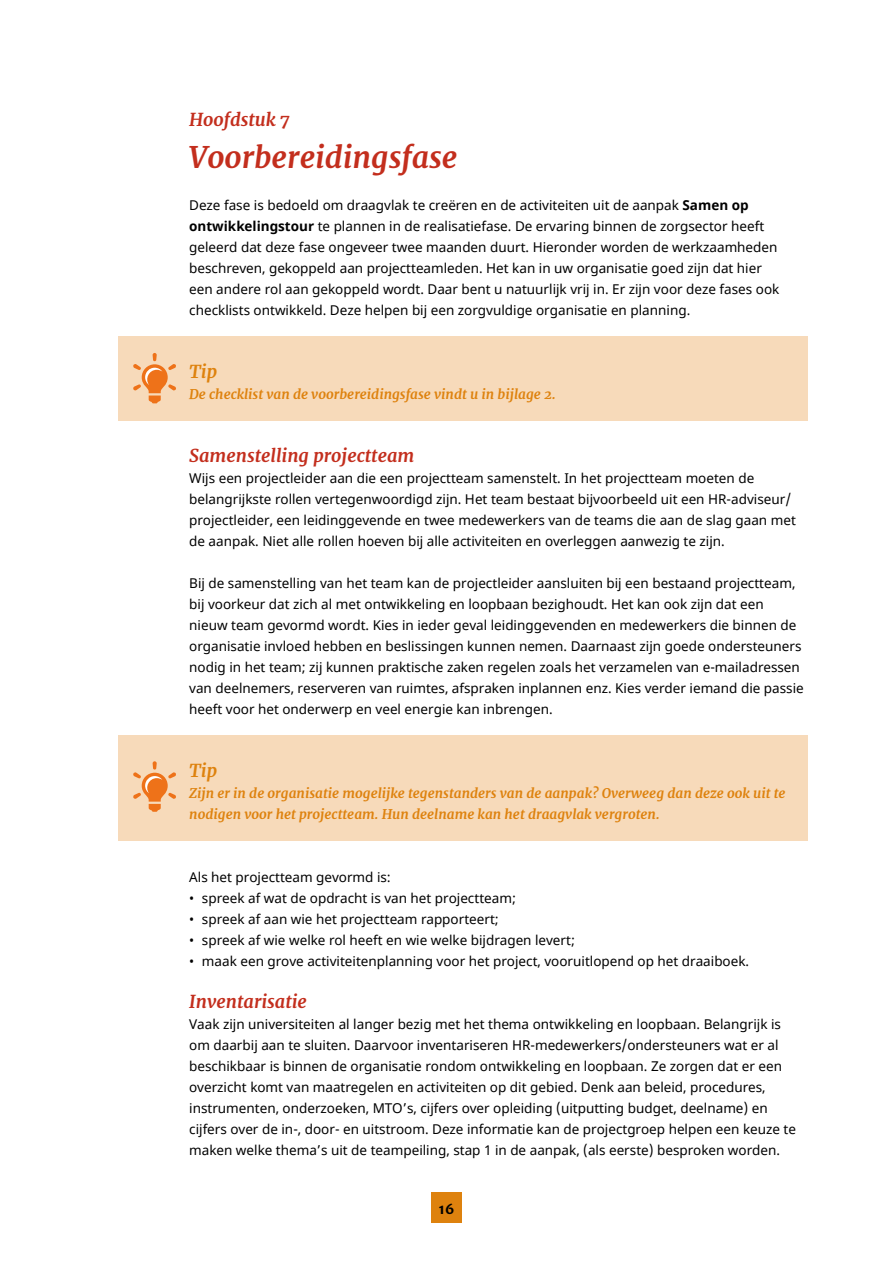
<style>
.page{position:relative;width:893px;height:1263px;background:#fff}
.page>*{position:absolute;margin:0;border:0;box-sizing:border-box;transform-origin:0 0}
.t1{font:italic 700 30px "Merriweather";color:#c32e1d}
.t2{font:italic 700 18px "Merriweather";color:#c32e1d}
.t3{font:italic 700 18px "Merriweather";letter-spacing:-.005em;color:#de820e}
.t4{font:13.5px/21px "Noto Sans";color:#000}
.t5{font:italic 700 13.5px/21px "Merriweather";color:#de820e}
.t6{font:700 13.5px "Merriweather Sans";color:#000}
.s1{font-weight:700}
</style>
<div class="page">
<div style="left:118px;top:336px;width:690px;height:84px;background:#f7daba"></div>
<div style="left:118px;top:735px;width:690px;height:105px;background:#f7daba"></div>
<div style="left:431px;top:1192px;width:31px;height:31px;background:#de820e"></div>
<svg style="left:133px;top:353px;width:43px;height:50px"></svg>
<svg style="left:133px;top:761px;width:43px;height:51px"></svg>
<h2 class="t2" style="left:189px;top:107px;width:102px">Hoofdstuk 7</h2>
<h1 class="t1" style="left:189px;top:137px;width:270px">Voorbereidingsfase</h1>
<p class="t4" style="left:189px;top:195px;width:592px">Deze fase is bedoeld om draagvlak te creëren en de activiteiten uit de aanpak <span class="s1">Samen op ontwikkelingstour</span> te plannen in de realisatiefase. De ervaring binnen de zorgsector heeft geleerd dat deze fase ongeveer twee maanden duurt. Hieronder worden de werkzaamheden beschreven, gekoppeld aan projectteamleden. Het kan in uw organisatie goed zijn dat hier een andere rol aan gekoppeld wordt. Daar bent u natuurlijk vrij in. Er zijn voor deze fases ook checklists ontwikkeld. Deze helpen bij een zorgvuldige organisatie en planning.</p>
<h2 class="t3" style="left:189px;top:359px;width:30px">Tip</h2>
<p class="t5" style="left:189px;top:383px;width:368px">De checklist van de voorbereidingsfase vindt u in bijlage 2.</p>
<h2 class="t2" style="left:189px;top:443px;width:227px">Samenstelling projectteam</h2>
<p class="t4" style="left:189px;top:468px;width:608px">Wijs een projectleider aan die een projectteam samenstelt. In het projectteam moeten de belangrijkste rollen vertegenwoordigd zijn. Het team bestaat bijvoorbeeld uit een HR-adviseur/ projectleider, een leidinggevende en twee medewerkers van de teams die aan de slag gaan met de aanpak. Niet alle rollen hoeven bij alle activiteiten en overleggen aanwezig te zijn.</p>
<p class="t4" style="left:189px;top:573px;width:616px">Bij de samenstelling van het team kan de projectleider aansluiten bij een bestaand projectteam, bij voorkeur dat zich al met ontwikkeling en loopbaan bezighoudt. Het kan ook zijn dat een nieuw team gevormd wordt. Kies in ieder geval leidinggevenden en medewerkers die binnen de organisatie invloed hebben en beslissingen kunnen nemen. Daarnaast zijn goede ondersteuners nodig in het team; zij kunnen praktische zaken regelen zoals het verzamelen van e-mailadressen van deelnemers, reserveren van ruimtes, afspraken inplannen enz. Kies verder iemand die passie heeft voor het onderwerp en veel energie kan inbrengen.</p>
<h2 class="t3" style="left:189px;top:758px;width:30px">Tip</h2>
<p class="t5" style="left:189px;top:782px;width:598px">Zijn er in de organisatie mogelijke tegenstanders van de aanpak? Overweeg dan deze ook uit te nodigen voor het projectteam. Hun deelname kan het draagvlak vergroten.</p>
<p class="t4" style="left:189px;top:867px;width:203px">Als het projectteam gevormd is:</p>
<p class="t4" style="left:189px;top:888px;width:328px">• spreek af wat de opdracht is van het projectteam;</p>
<p class="t4" style="left:189px;top:909px;width:311px">• spreek af aan wie het projectteam rapporteert;</p>
<p class="t4" style="left:189px;top:930px;width:387px">• spreek af wie welke rol heeft en wie welke bijdragen levert;</p>
<p class="t4" style="left:189px;top:951px;width:561px">• maak een grove activiteitenplanning voor het project, vooruitlopend op het draaiboek.</p>
<h2 class="t2" style="left:189px;top:989px;width:119px">Inventarisatie</h2>
<p class="t4" style="left:189px;top:1014px;width:608px">Vaak zijn universiteiten al langer bezig met het thema ontwikkeling en loopbaan. Belangrijk is om daarbij aan te sluiten. Daarvoor inventariseren HR-medewerkers/ondersteuners wat er al beschikbaar is binnen de organisatie rondom ontwikkeling en loopbaan. Ze zorgen dat er een overzicht komt van maatregelen en activiteiten op dit gebied. Denk aan beleid, procedures, instrumenten, onderzoeken, MTO’s, cijfers over opleiding (uitputting budget, deelname) en cijfers over de in-, door- en uitstroom. Deze informatie kan de projectgroep helpen een keuze te maken welke thema’s uit de teampeiling, stap 1 in de aanpak, (als eerste) besproken worden.</p>
<p class="t6" style="left:438px;top:1200px;width:17px">16</p>
</div>
